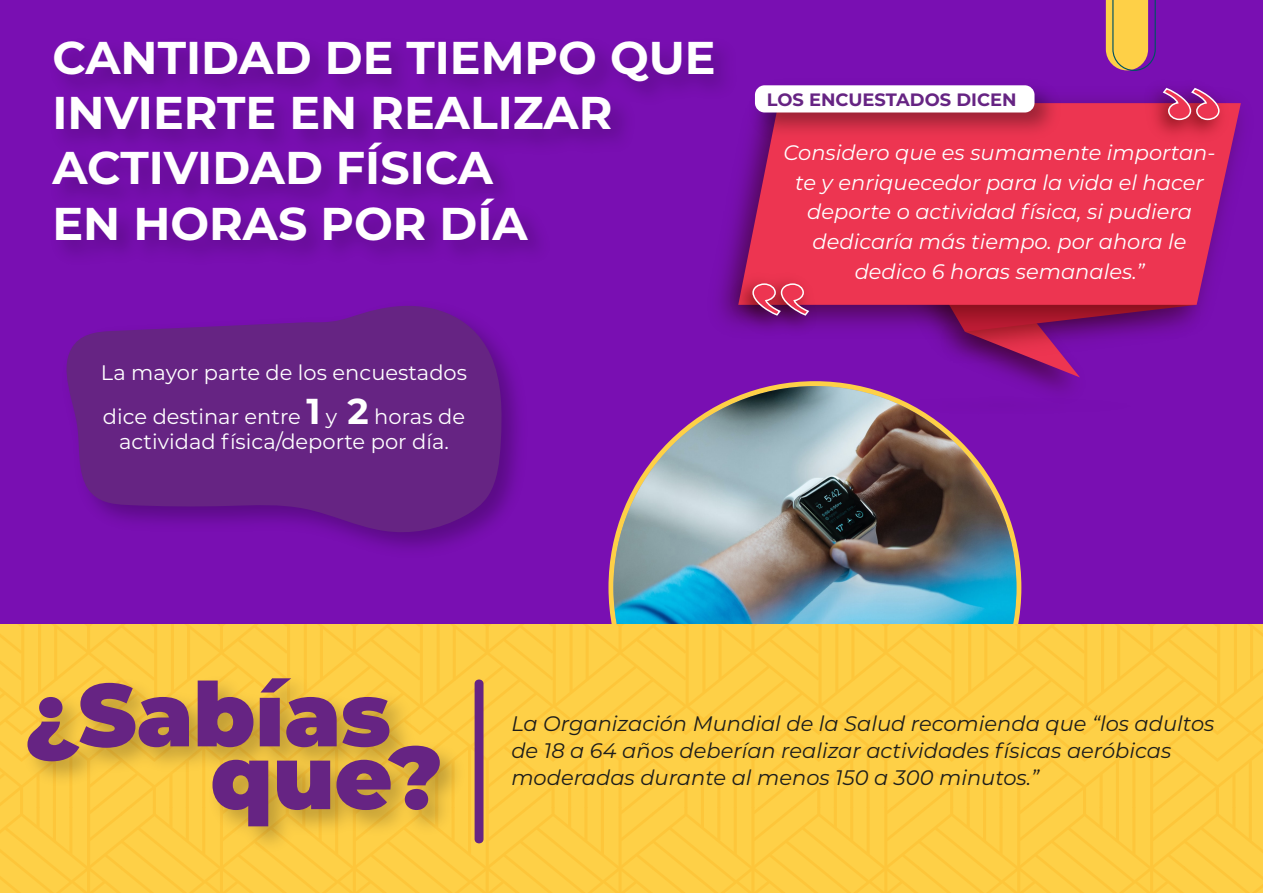
<style>
.page{position:relative;width:1263px;height:893px;background:#fff}
.page>*{position:absolute;margin:0;border:0;box-sizing:border-box;transform-origin:0 0}
.t1{font:900 88.65px/62.8px "Montserrat";color:#662483}
.t2{font:700 45.9px/55.1px "Montserrat";color:#fff}
.t3{font:italic 21px/29.7px "Montserrat";color:#fff;text-align:center}
.t4{font:italic 21px/27px "Montserrat";color:#1d1d1b}
.t5{font:21px/43.2px "Montserrat";color:#fff}
.t6{font:700 17.85px "Montserrat";color:#662483}
.s1{font-weight:700;font-size:36px}
</style>
<div class="page">
<div style="left:0;top:0;width:1263px;height:625px;background:#790fb2"></div>
<svg style="left:66px;top:305px;width:436px;height:230px;fill:#662483"></svg>
<svg style="left:608px;top:381px;width:413px;height:244px"></svg>
<img style="left:613px;top:386px;width:403px;height:239px">
<svg style="left:784px;top:395px;width:436px;height:22px"></svg>
<img style="left:929px;top:377px;width:170px;height:37px">
<svg style="left:945px;top:346px;width:135px;height:31px"></svg>
<img style="left:697px;top:81px;width:545px;height:265px">
<svg style="left:738px;top:103px;width:503px;height:202px;background:#e13158"></svg>
<img style="left:724px;top:267px;width:102px;height:78px">
<svg style="left:752px;top:283px;width:58px;height:34px;background:#c04569"></svg>
<img style="left:1134px;top:81px;width:102px;height:68px">
<svg style="left:1161px;top:87px;width:59px;height:34px;background:#bd427c"></svg>
<img style="left:743px;top:81px;width:324px;height:65px">
<div style="left:755px;top:85px;width:279px;height:27px;background:#fff;border-radius:10px"></div>
<div style="left:0;top:625px;width:1263px;height:268px;background:linear-gradient(to right,#fece44,#fece45)"></div>
<img style="left:12px;top:659px;width:464px;height:207px">
<svg style="left:475px;top:678px;width:8px;height:167px"></svg>
<svg style="left:1106px;top:0;width:50px;height:71px"></svg>
<h2 class="t2" style="left:52px;top:28px;width:665px">CANTIDAD DE TIEMPO QUE<br>INVIERTE EN REALIZAR<br>ACTIVIDAD FÍSICA<br>EN HORAS POR DÍA</h2>
<p class="t5" style="left:101px;top:351px;width:368px">La mayor parte de los encuestados dice destinar entre <span class="s1">1</span> y <span class="s1">2</span> horas de</p>
<p class="t5" style="left:119px;top:419px;width:331px">actividad física/deporte por día.</p>
<p class="t6" style="left:767px;top:87px;width:251px">LOS ENCUESTADOS DICEN</p>
<p class="t3" style="left:784px;top:137px;width:433px">Considero que es sumamente importan&shy;te y enriquecedor para la vida el hacer deporte o actividad física, si pudiera dedicaría más tiempo. por ahora le dedico 6 horas semanales.”</p>
<h1 class="t1" style="left:211px;top:678px;width:234px;text-indent:-186px">¿Sabías que?</h1>
<p class="t4" style="left:511px;top:709px;width:705px">La Organización Mundial de la Salud recomienda que “los adultos de 18 a 64 años deberían realizar actividades físicas aeróbicas moderadas durante al menos 150 a 300 minutos.”</p>
</div>
